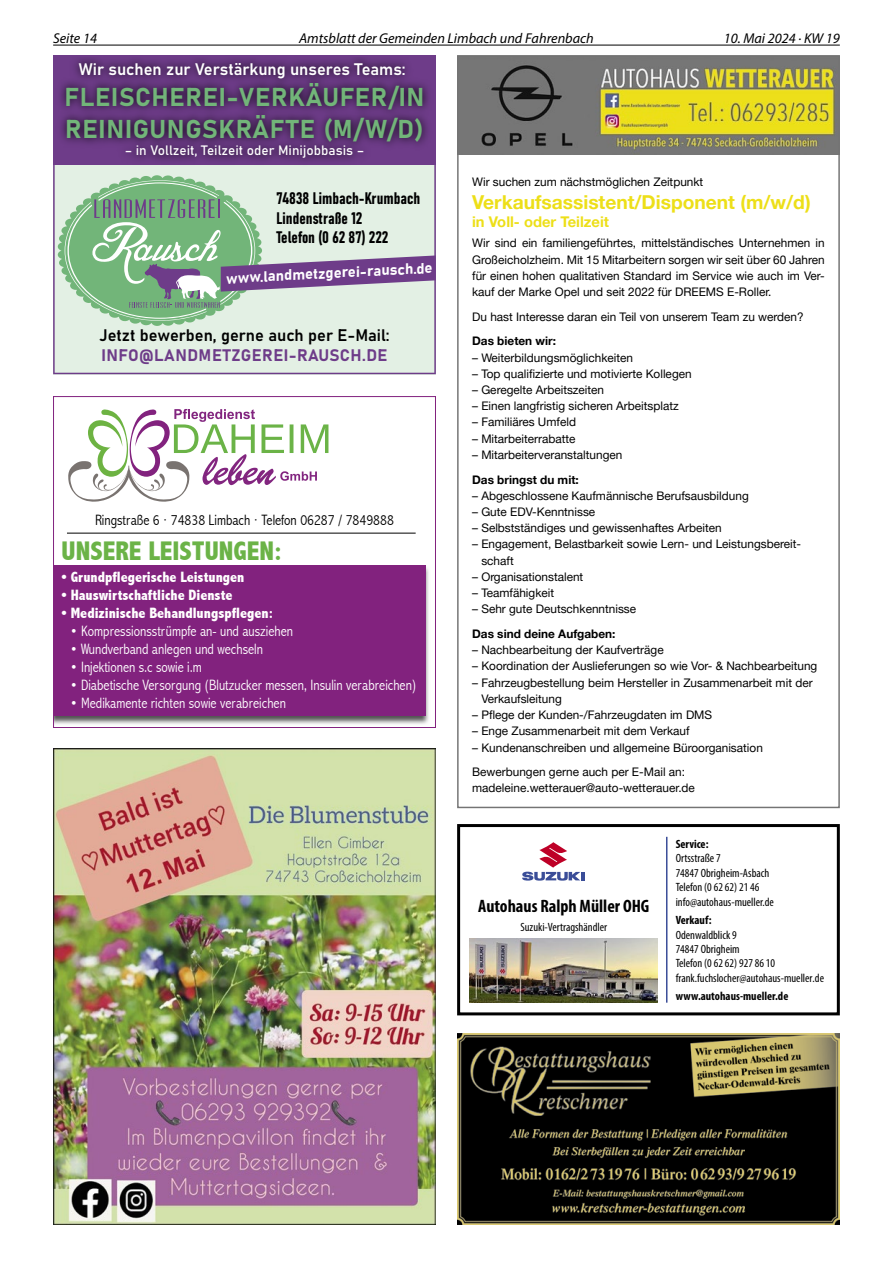
<style>
.page{position:relative;width:893px;height:1263px;background:#fff}
.page>*{position:absolute;margin:0;border:0;box-sizing:border-box;transform-origin:0 0}
.t1{font:800 condensed 27px "Abadi";color:#6bb347}
.t2{font:25.5px/32.1px "Bahnschrift";letter-spacing:.03em;color:#72b579}
.t3{font:19.2px "Helvetica Neue LT Pro Bd OV AWTITS";color:#eddf18}
.t4{font:700 condensed 18px "Myriad Pro";color:#000}
.t5{font:16.5px/19.8px "Bahnschrift";color:#000}
.t6{font:16.5px "Bahnschrift";color:#fff}
.t7{font:16.5px "Bahnschrift";letter-spacing:.03em;color:#6e3c89}
.t8{font:300 condensed 15px "Abadi";color:#fff}
.t9{font:800 condensed 15px "Abadi";color:#fff}
.t10{font:300 condensed 15px "Abadi";color:#000}
.t11{font:15px "Bahnschrift";color:#fff}
.t12{font:14.7px "Helvetica Neue LT Pro Bd OV AWTITS";color:#eddf18}
.t13{font:italic 14.25px "Myriad Pro";color:#000}
.t14{font:13.5px "Bahnschrift";color:#fff}
.t15{font:condensed 12px/14.4px "Myriad Pro";color:#000}
.t16{font:700 condensed 12px "Myriad Pro";color:#000}
.t17{font:11.85px/16.2px "Helvetica Neue LT Pro Roman OV AWTITR";color:#000;text-align:justify}
.t18{font:11.85px/24.6px "Helvetica Neue LT Pro";color:#000}
.t19{font:11.85px "Helvetica Neue LT Pro Bd OV AWTITS";color:#000}
.s1{font-family:"Helvetica";font-stretch:normal}
.s2{font-family:"Helvetica Neue LT Pro Roman OV AWTITR"}
</style>
<div class="page">
<hr style="left:53px;top:45px;width:787px;height:1px;background:#000">
<svg style="left:522px;top:842px;width:63px;height:39px"></svg>
<img style="left:470px;top:938px;width:188px;height:65px">
<hr style="left:666px;top:837px;width:1px;height:166px;background:#3a4d98">
<div style="left:457px;top:824px;width:383px;height:191px;border:3px solid #000"></div>
<img style="left:457px;top:1034px;width:383px;height:191px">
<img style="left:459px;top:57px;width:379px;height:98px">
<img style="left:53px;top:748px;width:383px;height:477px">
<svg style="left:68px;top:409px;width:260px;height:93px"></svg>
<img style="left:55px;top:565px;width:374px;height:159px">
<div style="left:53px;top:566px;width:373px;height:150px;background:#82227e"></div>
<div style="left:53px;top:396px;width:383px;height:332px;border:1px solid #82227e"></div>
<hr style="left:67px;top:533px;width:349px;height:1px;background:#000">
<svg style="left:53px;top:55px;width:383px;height:319px;background:#9b99a6"></svg>
<p class="t13" style="left:53px;top:29px;width:45px">Seite 14</p>
<p class="t13" style="left:299px;top:29px;width:296px">Amtsblatt der Gemeinden Limbach und Fahrenbach</p>
<p class="t13" style="left:724px;top:29px;width:118px">10. Mai 2024 · KW 19</p>
<h3 class="t6" style="left:79px;top:57px;width:328px">Wir suchen zur Verstärkung unseres Teams:</h3>
<h2 class="t2" style="left:65px;top:79px;width:361px">FLEISCHEREI-VERKÄUFER/IN<br>REINIGUNGSKRÄFTE (M/W/D)</h2>
<p class="t14" style="left:125px;top:140px;width:241px">– in Vollzeit, Teilzeit oder Minijobbasis –</p>
<h3 class="t5" style="left:276px;top:187px;width:145px">74838 Limbach-Krumbach<br>Lindenstraße 12<br>Telefon (0 62 87) 222</h3>
<p class="t11" style="left:225px;top:267px;width:208px;rotate:-3deg">www.landmetzgerei-rausch.de</p>
<h3 class="t5" style="left:99px;top:325px;width:292px">Jetzt bewerben, gerne auch per E-Mail:</h3>
<h3 class="t7" style="left:102px;top:343px;width:287px">INFO@LANDMETZGEREI-RAUSCH.DE</h3>
<p class="t10" style="left:95px;top:511px;width:300px">Ringstraße 6 <span class="s1">·</span> 74838 Limbach <span class="s1">·</span> Telefon 06287 / 7849888</p>
<h1 class="t1" style="left:62px;top:535px;width:222px">UNSERE LEISTUNGEN:</h1>
<p class="t9" style="left:62px;top:568px;width:184px">• Grundpflegerische Leistungen</p>
<p class="t9" style="left:62px;top:586px;width:172px">• Hauswirtschaftliche Dienste</p>
<p class="t9" style="left:62px;top:604px;width:213px">• Medizinische Behandlungspflegen:</p>
<p class="t8" style="left:70px;top:622px;width:224px">• Kompressionsstrümpfe an- und ausziehen</p>
<p class="t8" style="left:70px;top:640px;width:194px">• Wundverband anlegen und wechseln</p>
<p class="t8" style="left:70px;top:658px;width:133px">• Injektionen s.c sowie i.m</p>
<p class="t8" style="left:70px;top:676px;width:348px">• Diabetische Versorgung (Blutzucker messen, Insulin verabreichen)</p>
<p class="t8" style="left:70px;top:694px;width:217px">• Medikamente richten sowie verabreichen</p>
<p class="t17" style="left:472px;top:174px;width:233px">Wir suchen zum nächstmöglichen Zeitpunkt</p>
<h3 class="t3" style="left:472px;top:191px;width:340px">Verkaufsassistent/Disponent (m/w/d)</h3>
<p class="t12" style="left:472px;top:213px;width:138px">in Voll- oder Teilzeit</p>
<p class="t17" style="left:472px;top:235px;width:354px">Wir sind ein familiengeführtes, mittelständisches Unternehmen in Großeicholzheim. Mit 15 Mitarbeitern sorgen wir seit über 60 Jahren für einen hohen qualitativen Standard im Service wie auch im Ver&shy;kauf der Marke Opel und seit 2022 für DREEMS E-Roller.</p>
<p class="t17" style="left:472px;top:308px;width:333px">Du hast Interesse daran ein Teil von unserem Team zu werden?</p>
<p class="t19" style="left:472px;top:334px;width:85px">Das bieten wir:</p>
<p class="t17" style="left:472px;top:349px;width:162px">– Weiterbildungsmöglichkeiten</p>
<p class="t18" style="left:472px;top:361px;width:221px">– Top qualifizierte und motivierte Kollegen</p>
<p class="t17" style="left:472px;top:381px;width:134px">– Geregelte Arbeitszeiten</p>
<p class="t17" style="left:472px;top:398px;width:208px">– Einen langfristig sicheren Arbeitsplatz</p>
<p class="t17" style="left:472px;top:414px;width:105px">– Familiäres Umfeld</p>
<p class="t17" style="left:472px;top:430px;width:105px">– Mitarbeiterrabatte</p>
<p class="t17" style="left:472px;top:446px;width:152px">– Mitarbeiterveranstaltungen</p>
<p class="t19" style="left:472px;top:472px;width:108px">Das bringst du mit:</p>
<p class="t18" style="left:472px;top:483px;width:278px">– Abgeschlossene Kaufmännische Berufsausbildung</p>
<p class="t18" style="left:472px;top:499px;width:125px">– Gute EDV-Kenntnisse</p>
<p class="t17" style="left:472px;top:520px;width:251px">– Selbstständiges und gewissenhaftes Arbeiten</p>
<p class="t18" style="left:472px;top:532px;width:330px">– Engagement, Belastbarkeit sowie Lern- und Leistungsbereit<span class="s2">-</span></p>
<p class="t17" style="left:481px;top:552px;width:34px">schaft</p>
<p class="t17" style="left:472px;top:568px;width:113px">– Organisationstalent</p>
<p class="t17" style="left:472px;top:584px;width:83px">– Teamfähigkeit</p>
<p class="t17" style="left:472px;top:601px;width:165px">– Sehr gute Deutschkenntnisse</p>
<p class="t19" style="left:472px;top:626px;width:145px">Das sind deine Aufgaben:</p>
<p class="t18" style="left:472px;top:637px;width:193px">– Nachbearbeitung der Kaufverträge</p>
<p class="t18" style="left:472px;top:654px;width:347px">– Koordination der Auslieferungen so wie Vor- &amp; Nachbearbeitung</p>
<p class="t17" style="left:481px;top:674px;width:333px;text-indent:-9px">– Fahrzeugbestellung beim Hersteller in Zusammenarbeit mit der<br>Verkaufsleitung</p>
<p class="t18" style="left:472px;top:702px;width:242px">– Pflege der Kunden-/Fahrzeugdaten im DMS</p>
<p class="t17" style="left:472px;top:723px;width:219px">– Enge Zusammenarbeit mit dem Verkauf</p>
<p class="t18" style="left:472px;top:735px;width:292px">– Kundenanschreiben und allgemeine Büroorganisation<br>Bewerbungen gerne auch per E-Mail an:</p>
<p class="t17" style="left:472px;top:780px;width:224px">madeleine.wetterauer@auto-wetterauer.de</p>
<h3 class="t4" style="left:478px;top:895px;width:173px">Autohaus Ralph Müller OHG</h3>
<p class="t15" style="left:520px;top:919px;width:88px">Suzuki-Vertragshändler</p>
<p class="t16" style="left:676px;top:836px;width:34px">Service:</p>
<p class="t15" style="left:676px;top:851px;width:100px">Ortsstraße 7<br>74847 Obrigheim-Asbach<br>Telefon (0 62 62) 21 46 info@autohaus-mueller.de</p>
<p class="t16" style="left:676px;top:913px;width:37px">Verkauf:</p>
<p class="t15" style="left:676px;top:927px;width:150px">Odenwaldblick 9<br>74847 Obrigheim<br>Telefon (0 62 62) 927 86 10 frank.fuchslocher@autohaus-mueller.de</p>
<p class="t16" style="left:676px;top:989px;width:114px">www.autohaus-mueller.de</p>
</div>
